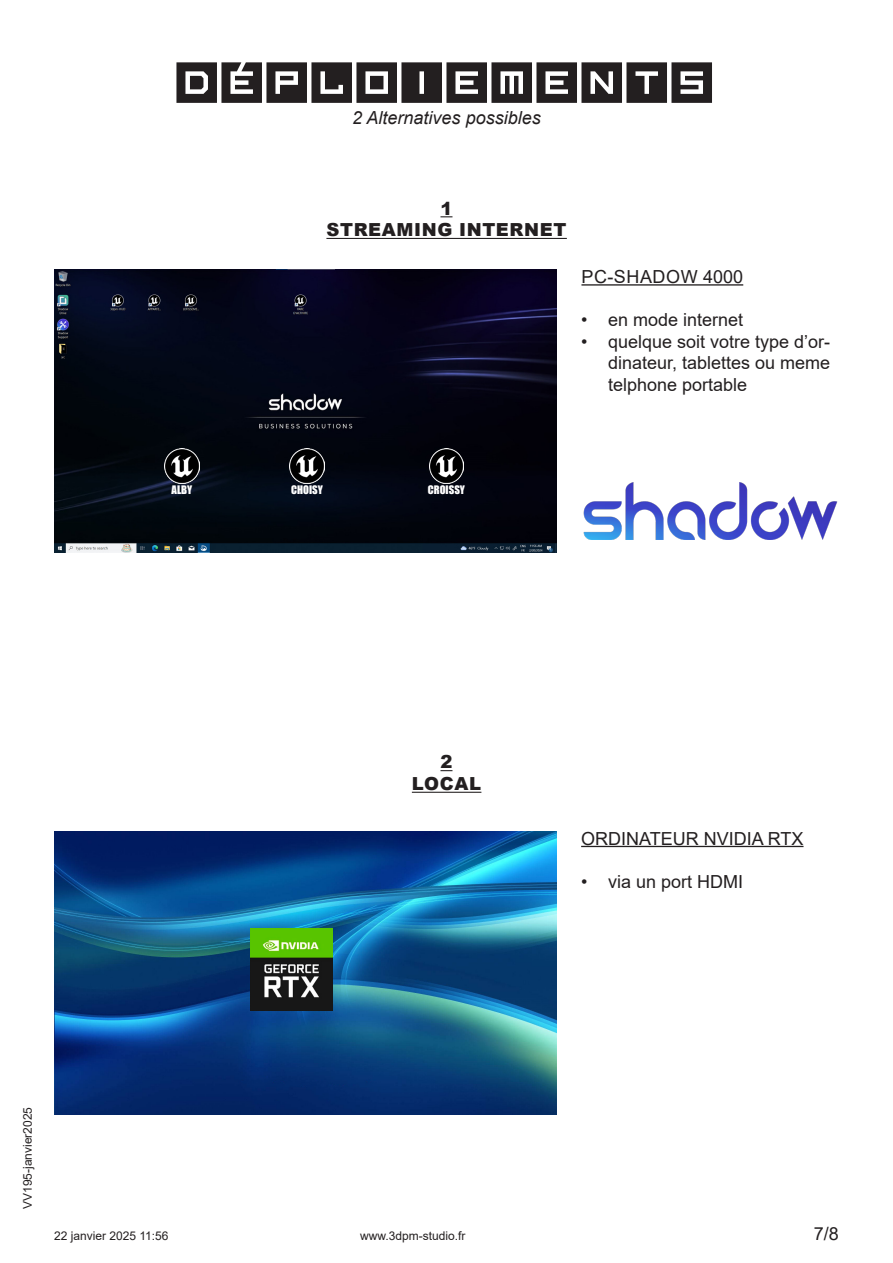
<style>
.page{position:relative;width:893px;height:1263px;background:#fff}
.page>*{position:absolute;margin:0;border:0;box-sizing:border-box;transform-origin:0 0}
.t1{font:72px "Inversionz";color:#231f20}
.t2{font:18px/21.6px "Arial";color:#231f20;text-align:justify}
.t3{font:900 18px "Arial";letter-spacing:.035em;color:#231f20}
.t4{font:italic 18px "Arial";color:#231f20}
.t5{font:18px "Arial";letter-spacing:.035em;color:#231f20}
.t6{font:12px "Arial";color:#231f20}
.t7{font:10.8px "Impact";color:#fff}
</style>
<div class="page">
<img style="left:54px;top:831px;width:502px;height:283px">
<hr style="left:581px;top:846px;width:222px;height:1px;background:#231f20">
<svg style="left:440px;top:770px;width:12px;height:1px"></svg>
<hr style="left:412px;top:792px;width:69px;height:1px;background:#231f20">
<img style="left:250px;top:928px;width:83px;height:83px">
<svg style="left:440px;top:216px;width:12px;height:1px"></svg>
<hr style="left:326px;top:238px;width:241px;height:1px;background:#231f20">
<img style="left:54px;top:270px;width:502px;height:282px">
<hr style="left:581px;top:284px;width:162px;height:2px;background:#231f20">
<img style="left:165px;top:448px;width:34px;height:35px">
<img style="left:290px;top:448px;width:34px;height:35px">
<img style="left:429px;top:448px;width:35px;height:35px">
<img style="left:583px;top:482px;width:255px;height:57px">
<p class="t1" style="left:176px;top:36px;width:542px">déploiements</p>
<p class="t4" style="left:352px;top:106px;width:190px">2 Alternatives possibles</p>
<p class="t3" style="left:440px;top:195px;width:14px">1</p>
<p class="t3" style="left:326px;top:217px;width:242px">STREAMING INTERNET</p>
<p class="t5" style="left:581px;top:264px;width:163px">PC-SHADOW 4000</p>
<p class="t2" style="left:581px;top:309px;width:164px">• en mode internet</p>
<p class="t2" style="left:608px;top:331px;width:224px;text-indent:-27px">• quelque soit votre type d’or&shy;dinateur, tablettes ou meme telphone portable</p>
<p class="t7" style="left:172px;top:481px;width:22px">ALBY</p>
<p class="t7" style="left:291px;top:481px;width:33px">CHOISY</p>
<p class="t7" style="left:428px;top:481px;width:39px">CROISSY</p>
<p class="t3" style="left:440px;top:749px;width:14px">2</p>
<p class="t3" style="left:412px;top:770px;width:71px">LOCAL</p>
<p class="t6" style="left:19px;top:1209px;width:104px;rotate:-90deg">VV195-janvier2025</p>
<p class="t6" style="left:54px;top:1227px;width:116px">22 janvier 2025 11:56</p>
<p class="t6" style="left:360px;top:1227px;width:107px">www.3dpm-studio.fr</p>
<p class="t2" style="left:581px;top:827px;width:224px">ORDINATEUR NVIDIA RTX</p>
<p class="t2" style="left:581px;top:870px;width:164px">• via un port HDMI</p>
<p class="t2" style="left:814px;top:1223px;width:27px">7/8</p>
</div>
